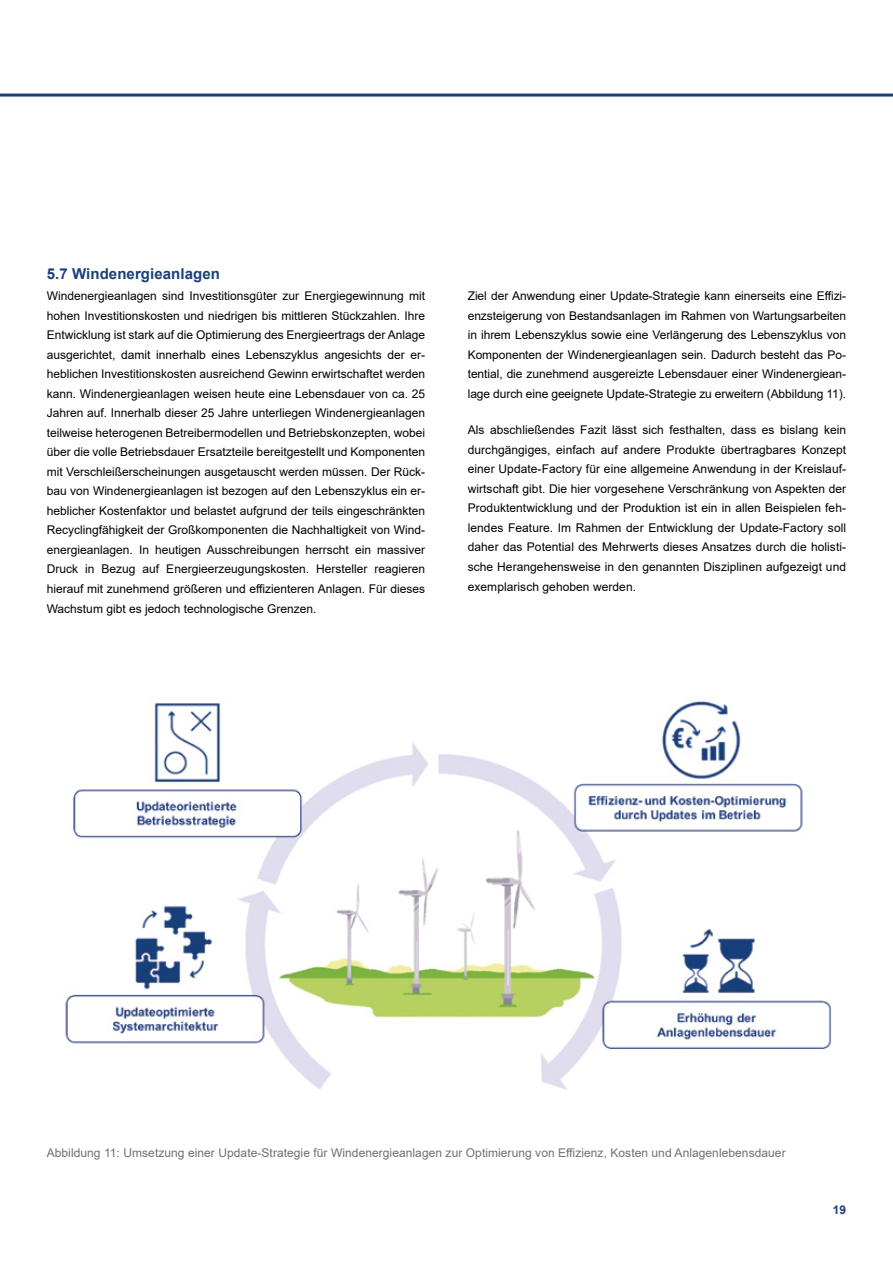
<style>
.page{position:relative;width:893px;height:1263px;background:#fff}
.page>*{position:absolute;margin:0;border:0;box-sizing:border-box;transform-origin:0 0}
.t1{font:700 15px "Arial";letter-spacing:.005em;color:#19407b}
.t2{font:12px/19.5px "Arial";color:#000;text-align:justify}
.t3{font:12px "Arial";letter-spacing:.005em;color:#706f6f}
.t4{font:700 12px "Arial";color:#19407b}
</style>
<div class="page">
<hr style="left:0;top:94px;width:893px;height:3px;background:#19407b">
<img style="left:65px;top:701px;width:767px;height:389px">
<p class="t1" style="left:47px;top:268px;width:175px">5.7 Windenergieanlagen</p>
<p class="t2" style="left:47px;top:288px;width:380px">Windenergieanlagen sind Investitionsgüter zur Energiegewinnung mit hohen Investitionskosten und niedrigen bis mittleren Stückzahlen. Ihre Entwicklung ist stark auf die Optimierung des Energieertrags der Anlage ausgerichtet, damit innerhalb eines Lebenszyklus angesichts der er&shy;heblichen Investitionskosten ausreichend Gewinn erwirtschaftet werden kann. Windenergieanlagen weisen heute eine Lebensdauer von ca. 25<br>Jahren auf. Innerhalb dieser 25 Jahre unterliegen Windenergieanlagen teilweise heterogenen Betreibermodellen und Betriebskonzepten, wobei über die volle Betriebsdauer Ersatzteile bereitgestellt und Komponenten mit Verschleißerscheinungen ausgetauscht werden müssen. Der Rück&shy;bau von Windenergieanlagen ist bezogen auf den Lebenszyklus ein er&shy;heblicher Kostenfaktor und belastet aufgrund der teils eingeschränkten Recyclingfähigkeit der Großkomponenten die Nachhaltigkeit von Wind&shy;energieanlagen. In heutigen Ausschreibungen herrscht ein massiver Druck in Bezug auf Energieerzeugungskosten. Hersteller reagieren hierauf mit zunehmend größeren und effizienteren Anlagen. Für dieses Wachstum gibt es jedoch technologische Grenzen.</p>
<p class="t2" style="left:468px;top:286px;width:380px">Ziel der Anwendung einer Update-Strategie kann einerseits eine Effizi&shy;enzsteigerung von Bestandsanlagen im Rahmen von Wartungsarbeiten in ihrem Lebenszyklus sowie eine Verlängerung des Lebenszyklus von Komponenten der Windenergieanlagen sein. Dadurch besteht das Po&shy;tential, die zunehmend ausgereizte Lebensdauer einer Windenergiean&shy;lage durch eine geeignete Update-Strategie zu erweitern (Abbildung 11).</p>
<p class="t2" style="left:468px;top:422px;width:380px">Als abschließendes Fazit lässt sich festhalten, dass es bislang kein durchgängiges, einfach auf andere Produkte übertragbares Konzept einer Update-Factory für eine allgemeine Anwendung in der Kreislauf&shy;wirtschaft gibt. Die hier vorgesehene Verschränkung von Aspekten der Produktentwicklung und der Produktion ist ein in allen Beispielen feh&shy;lendes Feature. Im Rahmen der Entwicklung der Update-Factory soll daher das Potential des Mehrwerts dieses Ansatzes durch die holisti&shy;sche Herangehensweise in den genannten Disziplinen aufgezeigt und exemplarisch gehoben werden.</p>
<p class="t3" style="left:47px;top:1144px;width:740px">Abbildung 11: Umsetzung einer Update-Strategie für Windenergieanlagen zur Optimierung von Effizienz, Kosten und Anlagenlebensdauer</p>
<p class="t4" style="left:833px;top:1205px;width:15px">19</p>
</div>
